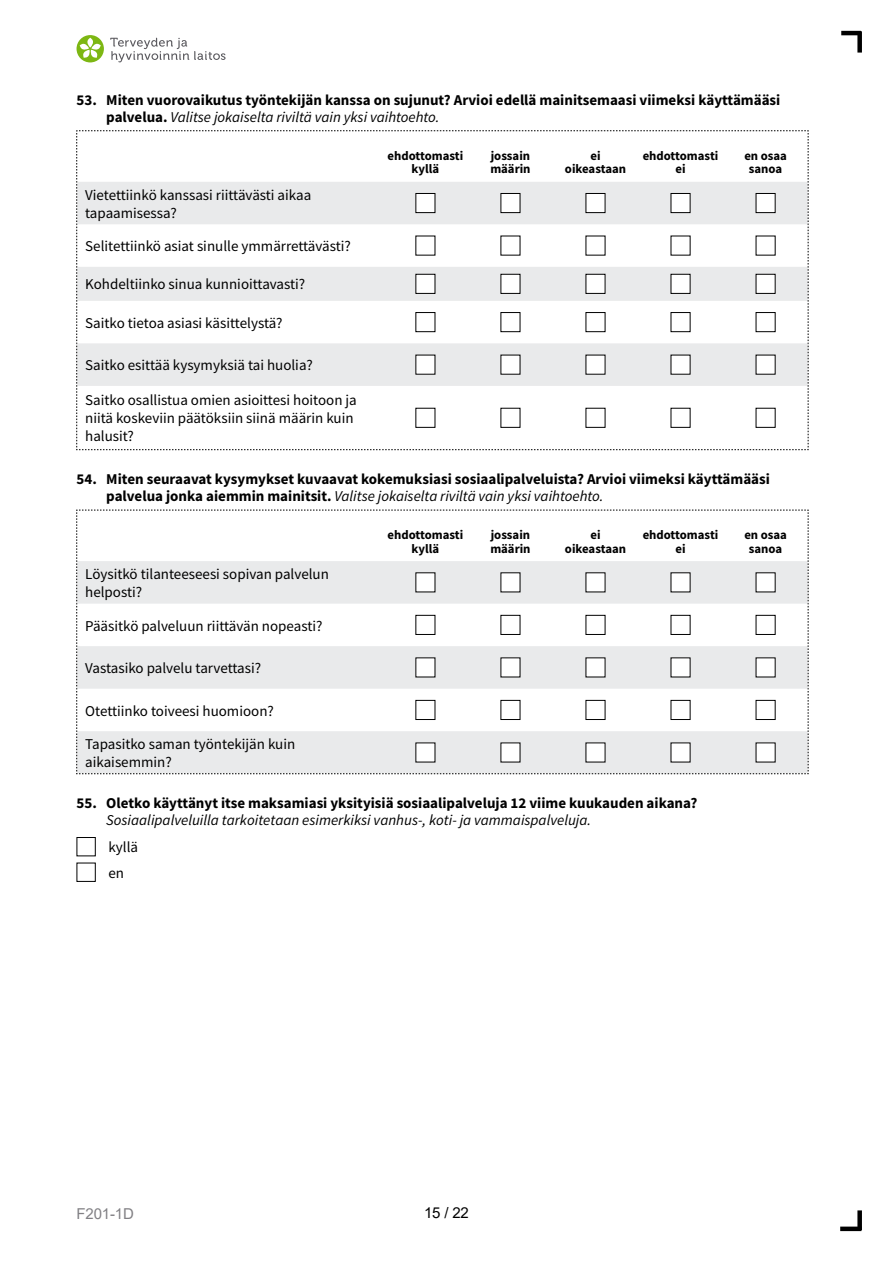
<style>
.page{position:relative;width:893px;height:1263px;background:#fff}
.page>*{position:absolute;margin:0;border:0;box-sizing:border-box;transform-origin:0 0}
.t1{font:15px/18px "Source Sans Pro";color:#000}
.t2{font:700 15px/17.2px "Source Sans Pro";color:#000}
.t3{font:italic 15px "Source Sans Pro";color:#000}
.t4{font:15px "Arial";letter-spacing:-.01em;color:#818084}
.t5{font:15px "Arial";color:#000}
.t6{font:700 12.75px/13.5px "Source Sans Pro";color:#000;text-align:center}
.s1{font-weight:400;font-style:italic}
</style>
<div class="page">
<div style="left:840px;top:1226px;width:21px;height:5px;background:#000"></div>
<div style="left:857px;top:1210px;width:5px;height:20px;background:#000"></div>
<div style="left:857px;top:31px;width:5px;height:22px;background:#000"></div>
<hr style="left:841px;top:31px;width:20px;height:4px;background:#000">
<div style="left:77px;top:35px;width:27px;height:27px;background:#7db713;border-radius:50%"></div>
<svg style="left:80px;top:38px;width:21px;height:20px"></svg>
<svg style="left:110px;top:38px;width:116px;height:24px"></svg>
<svg style="left:76px;top:130px;width:733px;height:320px"></svg>
<div style="left:416px;top:193px;width:19px;height:20px;background:#fff"></div>
<div style="left:415px;top:193px;width:20px;height:20px;border:1px solid #000"></div>
<div style="left:501px;top:193px;width:19px;height:20px;background:#fff"></div>
<div style="left:500px;top:193px;width:20px;height:20px;border:1px solid #000"></div>
<div style="left:586px;top:193px;width:19px;height:20px;background:#fff"></div>
<div style="left:586px;top:193px;width:19px;height:20px;border:1px solid #000"></div>
<div style="left:671px;top:193px;width:19px;height:20px;background:#fff"></div>
<div style="left:671px;top:193px;width:19px;height:20px;border:1px solid #000"></div>
<div style="left:756px;top:193px;width:19px;height:20px;background:#fff"></div>
<div style="left:756px;top:193px;width:19px;height:20px;border:1px solid #000"></div>
<div style="left:416px;top:236px;width:19px;height:19px;background:#fff"></div>
<div style="left:501px;top:236px;width:19px;height:19px;background:#fff"></div>
<div style="left:586px;top:236px;width:19px;height:19px;background:#fff"></div>
<div style="left:671px;top:236px;width:19px;height:19px;background:#fff"></div>
<div style="left:756px;top:236px;width:19px;height:19px;background:#fff"></div>
<div style="left:416px;top:274px;width:19px;height:19px;background:#fff"></div>
<div style="left:415px;top:274px;width:20px;height:20px;border:1px solid #000"></div>
<div style="left:501px;top:274px;width:19px;height:19px;background:#fff"></div>
<div style="left:500px;top:274px;width:20px;height:20px;border:1px solid #000"></div>
<div style="left:586px;top:274px;width:19px;height:19px;background:#fff"></div>
<div style="left:586px;top:274px;width:19px;height:20px;border:1px solid #000"></div>
<div style="left:671px;top:274px;width:19px;height:19px;background:#fff"></div>
<div style="left:671px;top:274px;width:19px;height:20px;border:1px solid #000"></div>
<div style="left:756px;top:274px;width:19px;height:19px;background:#fff"></div>
<div style="left:756px;top:274px;width:19px;height:20px;border:1px solid #000"></div>
<div style="left:416px;top:313px;width:19px;height:19px;background:#fff"></div>
<div style="left:415px;top:312px;width:20px;height:20px;border:1px solid #000"></div>
<div style="left:501px;top:313px;width:19px;height:19px;background:#fff"></div>
<div style="left:500px;top:312px;width:20px;height:20px;border:1px solid #000"></div>
<div style="left:586px;top:313px;width:19px;height:19px;background:#fff"></div>
<div style="left:586px;top:312px;width:19px;height:20px;border:1px solid #000"></div>
<div style="left:671px;top:313px;width:19px;height:19px;background:#fff"></div>
<div style="left:671px;top:312px;width:19px;height:20px;border:1px solid #000"></div>
<div style="left:756px;top:313px;width:19px;height:19px;background:#fff"></div>
<div style="left:756px;top:312px;width:19px;height:20px;border:1px solid #000"></div>
<div style="left:416px;top:355px;width:19px;height:19px;background:#fff"></div>
<div style="left:501px;top:355px;width:19px;height:19px;background:#fff"></div>
<div style="left:586px;top:355px;width:19px;height:19px;background:#fff"></div>
<div style="left:671px;top:355px;width:19px;height:19px;background:#fff"></div>
<div style="left:756px;top:355px;width:19px;height:19px;background:#fff"></div>
<div style="left:416px;top:408px;width:19px;height:19px;background:#fff"></div>
<div style="left:501px;top:408px;width:19px;height:19px;background:#fff"></div>
<div style="left:586px;top:408px;width:19px;height:19px;background:#fff"></div>
<div style="left:671px;top:408px;width:19px;height:19px;background:#fff"></div>
<div style="left:756px;top:408px;width:19px;height:19px;background:#fff"></div>
<svg style="left:76px;top:510px;width:733px;height:264px"></svg>
<div style="left:416px;top:573px;width:19px;height:19px;background:#fff"></div>
<div style="left:501px;top:573px;width:19px;height:19px;background:#fff"></div>
<div style="left:586px;top:573px;width:19px;height:19px;background:#fff"></div>
<div style="left:671px;top:573px;width:19px;height:19px;background:#fff"></div>
<div style="left:756px;top:573px;width:19px;height:19px;background:#fff"></div>
<div style="left:416px;top:615px;width:19px;height:19px;background:#fff"></div>
<div style="left:415px;top:615px;width:20px;height:20px;border:1px solid #000"></div>
<div style="left:501px;top:615px;width:19px;height:19px;background:#fff"></div>
<div style="left:500px;top:615px;width:20px;height:20px;border:1px solid #000"></div>
<div style="left:586px;top:615px;width:19px;height:19px;background:#fff"></div>
<div style="left:586px;top:615px;width:19px;height:20px;border:1px solid #000"></div>
<div style="left:671px;top:615px;width:19px;height:19px;background:#fff"></div>
<div style="left:671px;top:615px;width:19px;height:20px;border:1px solid #000"></div>
<div style="left:756px;top:615px;width:19px;height:19px;background:#fff"></div>
<div style="left:756px;top:615px;width:19px;height:20px;border:1px solid #000"></div>
<div style="left:416px;top:658px;width:19px;height:19px;background:#fff"></div>
<div style="left:501px;top:658px;width:19px;height:19px;background:#fff"></div>
<div style="left:586px;top:658px;width:19px;height:19px;background:#fff"></div>
<div style="left:671px;top:658px;width:19px;height:19px;background:#fff"></div>
<div style="left:756px;top:658px;width:19px;height:19px;background:#fff"></div>
<div style="left:416px;top:700px;width:19px;height:19px;background:#fff"></div>
<div style="left:415px;top:700px;width:20px;height:20px;border:1px solid #000"></div>
<div style="left:501px;top:700px;width:19px;height:19px;background:#fff"></div>
<div style="left:500px;top:700px;width:20px;height:20px;border:1px solid #000"></div>
<div style="left:586px;top:700px;width:19px;height:19px;background:#fff"></div>
<div style="left:586px;top:700px;width:19px;height:20px;border:1px solid #000"></div>
<div style="left:671px;top:700px;width:19px;height:19px;background:#fff"></div>
<div style="left:671px;top:700px;width:19px;height:20px;border:1px solid #000"></div>
<div style="left:756px;top:700px;width:19px;height:19px;background:#fff"></div>
<div style="left:756px;top:700px;width:19px;height:20px;border:1px solid #000"></div>
<div style="left:416px;top:743px;width:19px;height:19px;background:#fff"></div>
<div style="left:501px;top:743px;width:19px;height:19px;background:#fff"></div>
<div style="left:586px;top:743px;width:19px;height:19px;background:#fff"></div>
<div style="left:671px;top:743px;width:19px;height:19px;background:#fff"></div>
<div style="left:756px;top:743px;width:19px;height:19px;background:#fff"></div>
<div style="left:77px;top:837px;width:19px;height:19px;border:1px solid #000"></div>
<div style="left:77px;top:863px;width:19px;height:19px;border:1px solid #000"></div>
<p class="t2" style="left:106px;top:91px;width:676px;text-indent:-30px">53. Miten vuorovaikutus työntekijän kanssa on sujunut? Arvioi edellä mainitsemaasi viimeksi käyttämääsi palvelua. <span class="s1">Valitse jokaiselta riviltä vain yksi vaihtoehto.</span></p>
<p class="t6" style="left:388px;top:149px;width:77px">ehdottomasti kyllä</p>
<p class="t6" style="left:490px;top:149px;width:42px;text-align:left">jossain määrin</p>
<p class="t6" style="left:565px;top:149px;width:63px">ei oikeastaan</p>
<p class="t6" style="left:643px;top:149px;width:77px">ehdottomasti ei</p>
<p class="t6" style="left:744px;top:149px;width:44px">en osaa sanoa</p>
<p class="t1" style="left:85px;top:186px;width:228px">Vietettiinkö kanssasi riittävästi aikaa tapaamisessa?</p>
<p class="t1" style="left:85px;top:237px;width:267px">Selitettiinkö asiat sinulle ymmärrettävästi?</p>
<p class="t1" style="left:85px;top:275px;width:222px">Kohdeltiinko sinua kunnioittavasti?</p>
<p class="t1" style="left:85px;top:314px;width:199px">Saitko tietoa asiasi käsittelystä?</p>
<p class="t1" style="left:85px;top:356px;width:229px">Saitko esittää kysymyksiä tai huolia?</p>
<p class="t1" style="left:85px;top:391px;width:273px">Saitko osallistua omien asioittesi hoitoon ja niitä koskeviin päätöksiin siinä määrin kuin halusit?</p>
<p class="t2" style="left:106px;top:470px;width:665px;text-indent:-30px">54. Miten seuraavat kysymykset kuvaavat kokemuksiasi sosiaalipalveluista? Arvioi viimeksi käyttämääsi palvelua jonka aiemmin mainitsit. <span class="s1">Valitse jokaiselta riviltä vain yksi vaihtoehto.</span></p>
<p class="t6" style="left:388px;top:528px;width:77px">ehdottomasti kyllä</p>
<p class="t6" style="left:490px;top:528px;width:42px;text-align:left">jossain määrin</p>
<p class="t6" style="left:565px;top:528px;width:63px">ei oikeastaan</p>
<p class="t6" style="left:643px;top:528px;width:77px">ehdottomasti ei</p>
<p class="t6" style="left:744px;top:528px;width:44px">en osaa sanoa</p>
<p class="t1" style="left:85px;top:565px;width:245px">Löysitkö tilanteeseesi sopivan palvelun helposti?</p>
<p class="t1" style="left:85px;top:616px;width:239px">Pääsitkö palveluun riittävän nopeasti?</p>
<p class="t1" style="left:85px;top:659px;width:177px">Vastasiko palvelu tarvettasi?</p>
<p class="t1" style="left:85px;top:701px;width:190px">Otettiinko toiveesi huomioon?</p>
<p class="t1" style="left:85px;top:735px;width:212px">Tapasitko saman työntekijän kuin aikaisemmin?</p>
<p class="t2" style="left:77px;top:794px;width:623px">55. Oletko käyttänyt itse maksamiasi yksityisiä sosiaalipalveluja 12 viime kuukauden aikana?</p>
<p class="t3" style="left:106px;top:811px;width:486px">Sosiaalipalveluilla tarkoitetaan esimerkiksi vanhus-, koti- ja vammaispalveluja.</p>
<p class="t1" style="left:108px;top:834px;width:31px;line-height:25.5px">kyllä en</p>
<p class="t4" style="left:77px;top:1203px;width:59px">F201-1D</p>
<p class="t5" style="left:424px;top:1203px;width:46px">15 / 22</p>
</div>
